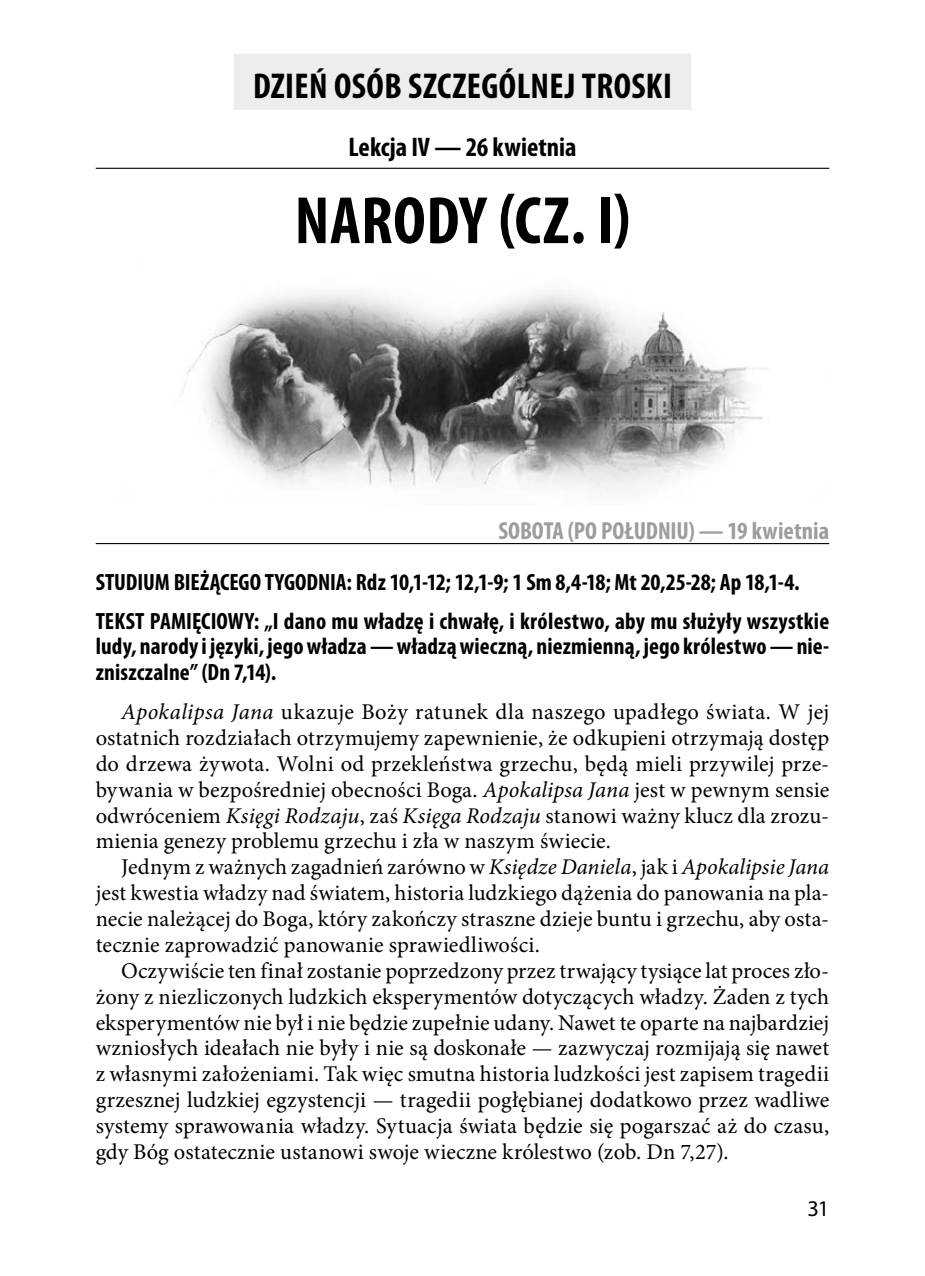
<style>
.page{position:relative;width:925px;height:1276px;background:#fff}
.page>*{position:absolute;margin:0;border:0;box-sizing:border-box;transform-origin:0 0}
.t1{font:700 condensed 67.5px "Myriad Pro";letter-spacing:.005em;color:#000}
.t2{font:700 condensed 36px "Myriad Pro";letter-spacing:.01em;color:#000}
.t3{font:700 condensed 27px "Myriad Pro";color:#000}
.t4{font:700 condensed 24.75px "Myriad Pro";color:#9d9d9c}
.t5{font:700 condensed 23.62px/38.7px "Myriad Pro";letter-spacing:.005em;color:#000}
.t6{font:22.5px/25.9px "Minion Pro";letter-spacing:.005em;color:#000;text-align:justify}
.t7{font:22.5px "Myriad Pro";color:#000}
.s1{font-style:italic}
</style>
<div class="page">
<div style="left:234px;top:54px;width:457px;height:56px;background:#ededed"></div>
<hr style="left:96px;top:168px;width:733px;height:1px;background:#000">
<hr style="left:96px;top:543px;width:733px;height:1px;background:#000">
<img style="left:182px;top:292px;width:586px;height:197px">
<h2 class="t2" style="left:253px;top:63px;width:420px">DZIE! OSÓB SZCZEGÓLNEJ TROSKI</h2>
<p class="t3" style="left:348px;top:131px;width:229px">Lekcja IV — 26 kwietnia</p>
<h1 class="t1" style="left:295px;top:178px;width:337px">NARODY (CZ. I)</h1>
<p class="t4" style="left:498px;top:515px;width:332px">SOBOTA (PO POŁUDNIU) — 19 kwietnia</p>
<p class="t5" style="left:96px;top:562px;width:735px">STUDIUM BIEŻĄCEGO TYGODNIA: Rdz 10,1-12; 12,1-9; 1 Sm 8,4-18; Mt 20,25-28; Ap 18,1-4.<br>TEKST PAMI(CIOWY: „I dano mu w)adzę i chwa)ę, i królestwo, aby mu s)uży)y wszystkie</p>
<p class="t5" style="left:96px;top:633px;width:735px;line-height:25.9px">ludy, narody i języki, jego w)adza — w)adz, wieczn,, niezmienn,, jego królestwo — nie&shy;zniszczalne” (Dn 7,14).</p>
<p class="t6" style="left:96px;top:699px;width:735px;text-indent:26px"><span class="s1">Apokalipsa Jana</span> ukazuje Bo!y ratunek dla naszego upadłego świata. W jej ostatnich rozdziałach otrzymujemy zapewnienie, !e odkupieni otrzymają dostęp do drzewa !ywota. Wolni od przekleństwa grzechu, będą mieli przywilej prze&shy;bywania w bezpośredniej obecności Boga. <span class="s1">Apokalipsa Jana</span> jest w pewnym sensie odwróceniem <span class="s1">Księgi Rodzaju</span>, zaś <span class="s1">Księga Rodzaju</span> stanowi wa!ny klucz dla zrozu&shy;mienia genezy problemu grzechu i zła w naszym świecie.</p>
<p class="t6" style="left:96px;top:854px;width:735px;text-indent:26px">Jednym z wa!nych zagadnień zarówno w <span class="s1">Księdze Daniela</span>, jak i <span class="s1">Apokalipsie Jana </span>jest kwestia władzy nad światem, historia ludzkiego dą!enia do panowania na pla&shy;necie nale!ącej do Boga, który zakończy straszne dzieje buntu i grzechu, aby osta&shy;tecznie zaprowadzi( panowanie sprawiedliwości.</p>
<p class="t6" style="left:96px;top:957px;width:735px;text-indent:26px">Oczywiście ten finał zostanie poprzedzony przez trwający tysiące lat proces zło-!ony z niezliczonych ludzkich eksperymentów dotyczących władzy. )aden z tych eksperymentów nie był i nie będzie zupełnie udany. Nawet te oparte na najbardziej wzniosłych ideałach nie były i nie są doskonałe — zazwyczaj rozmijają się nawet z własnymi zało!eniami. Tak więc smutna historia ludzkości jest zapisem tragedii grzesznej ludzkiej egzystencji — tragedii pogłębianej dodatkowo przez wadliwe systemy sprawowania władzy. Sytuacja świata będzie się pogarsza( a! do czasu, gdy Bóg ostatecznie ustanowi swoje wieczne królestwo (zob. Dn 7,27).</p>
<p class="t7" style="left:807px;top:1195px;width:23px">31</p>
</div>
